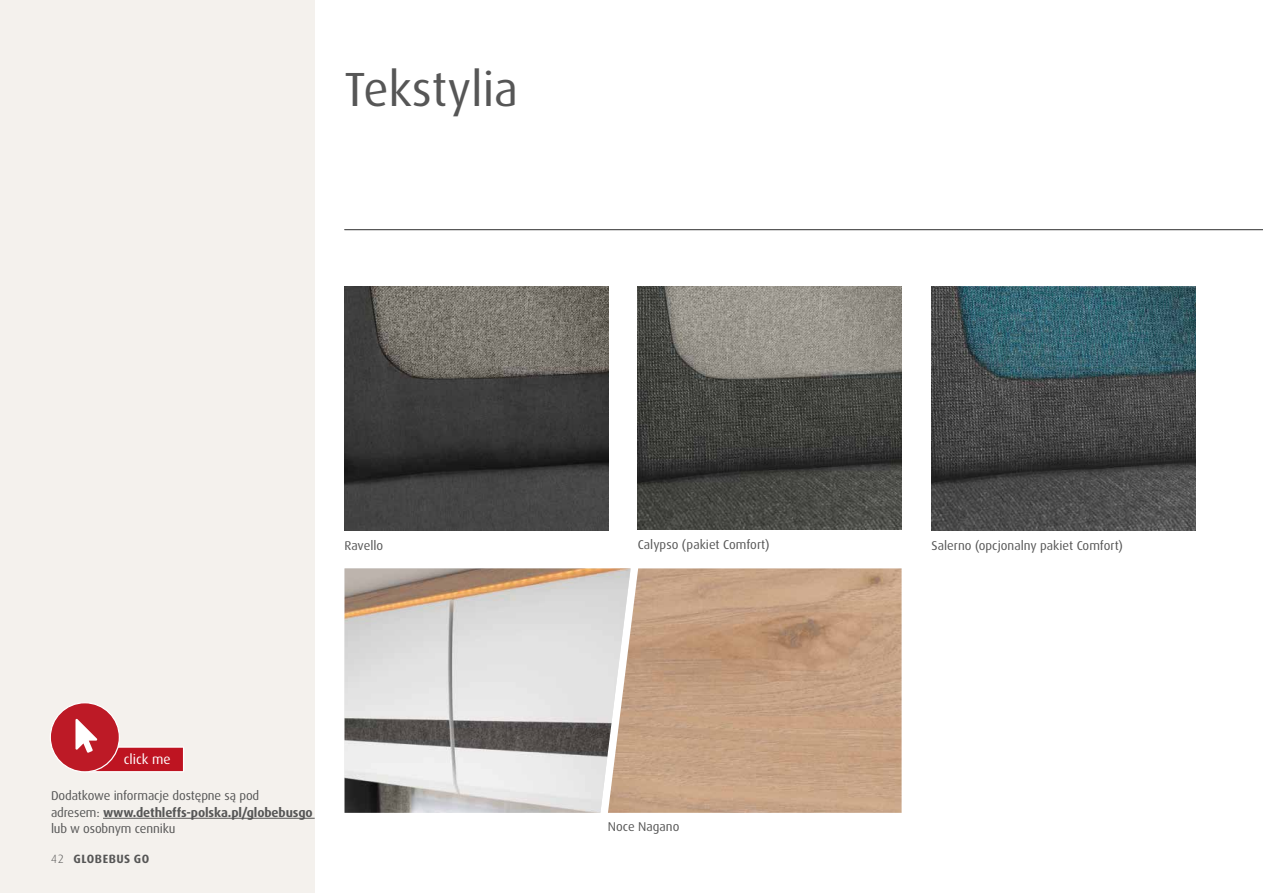
<style>
.page{position:relative;width:1263px;height:893px;background:#fff}
.page>*{position:absolute;margin:0;border:0;box-sizing:border-box;transform-origin:0 0}
.t1{font:48px "Dax Pro";color:#565656}
.t2{font:13.65px "Dax OT";color:#fff}
.t3{font:12.75px/16.5px "Dax Pro";letter-spacing:-.01em;color:#565656}
.t4{font:12.75px "Dax OT";color:#565656}
.t5{font:700 12px "Dax Pro";letter-spacing:.04em;color:#565656}
.t6{font:300 12px "Dax OT";color:#565656}
.s1{font-weight:700}
</style>
<div class="page">
<div style="left:0;top:0;width:315px;height:893px;background:#f4f1ed"></div>
<img style="left:344px;top:568px;width:264px;height:245px">
<img style="left:608px;top:568px;width:294px;height:245px">
<img style="left:344px;top:287px;width:264px;height:243px">
<hr style="left:344px;top:229px;width:919px;height:1px;background:#565656">
<img style="left:931px;top:287px;width:264px;height:243px">
<img style="left:638px;top:286px;width:264px;height:244px">
<hr style="left:103px;top:818px;width:212px;height:1px;background:#565656">
<div style="left:50px;top:703px;width:69px;height:69px;background:#bd1a26;border-radius:50%"></div>
<svg style="left:75px;top:719px;width:109px;height:53px"></svg>
<h1 class="t1" style="left:344px;top:58px;width:175px">Tekstylia</h1>
<p class="t4" style="left:344px;top:537px;width:40px">Ravello</p>
<p class="t2" style="left:124px;top:751px;width:48px">click me</p>
<p class="t3" style="left:51px;top:788px;width:263px">Dodatkowe informacje dostępne są pod<br>adresem: <span class="s1">www.dethleffs-polska.pl/globebusgo </span>lub w osobnym cenniku</p>
<p class="t6" style="left:51px;top:851px;width:14px">42</p>
<p class="t5" style="left:74px;top:851px;width:77px">GLOBEBUS GO</p>
<p class="t4" style="left:638px;top:537px;width:133px">Calypso (pakiet Comfort)</p>
<p class="t4" style="left:608px;top:819px;width:73px">Noce Nagano</p>
<p class="t3" style="left:931px;top:537px;width:193px">Salerno (opcjonalny pakiet Comfort)</p>
</div>
